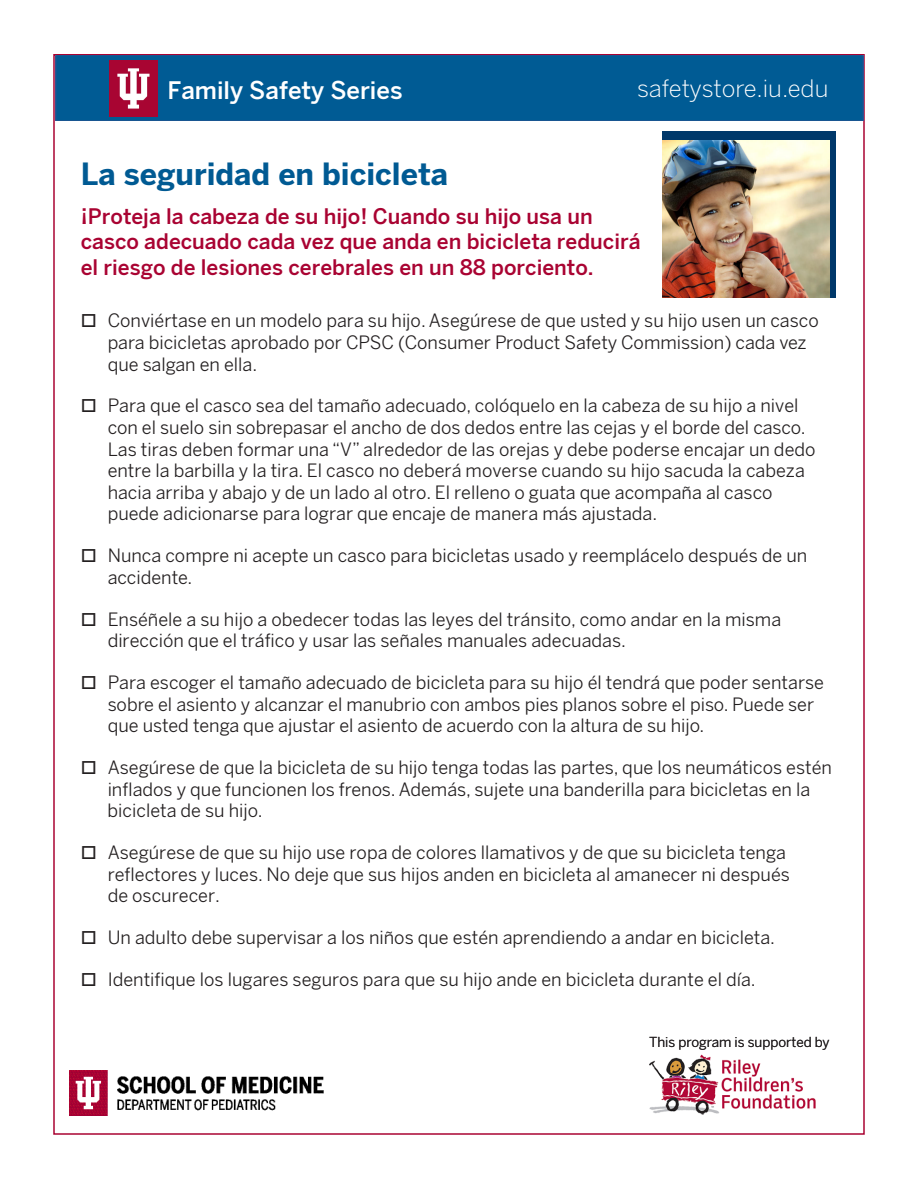
<style>
.page{position:relative;width:918px;height:1188px;background:#fff}
.page>*{position:absolute;margin:0;border:0;box-sizing:border-box;transform-origin:0 0}
.t1{font:700 30px "Benton Sans";color:#005a93}
.t2{font:500 24px "Benton Sans";color:#fff}
.t3{font:300 24px "Benton Sans";letter-spacing:-.01em;color:#fff}
.t4{font:500 21px/25.2px "Benton Sans";color:#a90332}
.t5{font:18px/21.6px "Benton Sans";color:#231f20}
.t6{font:13.5px "Benton Sans";color:#231f20}
</style>
<div class="page">
<img style="left:70px;top:1070px;width:254px;height:45px">
<div style="left:662px;top:132px;width:174px;height:166px;background:#00386a"></div>
<img style="left:649px;top:1054px;width:167px;height:61px">
<img style="left:662px;top:140px;width:167px;height:157px">
<div style="left:55px;top:56px;width:808px;height:65px;background:#005b94"></div>
<img style="left:110px;top:61px;width:47px;height:55px">
<h2 class="t2" style="left:167px;top:75px;width:237px">Family Safety Series</h2>
<h2 class="t3" style="left:637px;top:74px;width:193px">safetystore.iu.edu</h2>
<p class="t1" style="left:81px;top:155px;width:369px">La seguridad en bicicleta</p>
<p class="t4" style="left:81px;top:204px;width:561px">¡Proteja la cabeza de su hijo! Cuando su hijo usa un casco adecuado cada vez que anda en bicicleta reducirá el riesgo de lesiones cerebrales en un 88 porciento.</p>
<p class="t5" style="left:108px;top:310px;width:713px">Conviértase en un modelo para su hijo. Asegúrese de que usted y su hijo usen un casco para bicicletas aprobado por CPSC (Consumer Product Safety Commission) cada vez que salgan en ella.</p>
<p class="t5" style="left:108px;top:395px;width:709px">Para que el casco sea del tamaño adecuado, colóquelo en la cabeza de su hijo a nivel con el suelo sin sobrepasar el ancho de dos dedos entre las cejas y el borde del casco.<br>Las tiras deben formar una “V” alrededor de las orejas y debe poderse encajar un dedo entre la barbilla y la tira. El casco no deberá moverse cuando su hijo sacuda la cabeza hacia arriba y abajo y de un lado al otro. El relleno o guata que acompaña al casco puede adicionarse para lograr que encaje de manera más ajustada.</p>
<p class="t5" style="left:108px;top:545px;width:701px">Nunca compre ni acepte un casco para bicicletas usado y reemplácelo después de un accidente.</p>
<p class="t5" style="left:108px;top:608px;width:675px">Enséñele a su hijo a obedecer todas las leyes del tránsito, como andar en la misma dirección que el tráfico y usar las señales manuales adecuadas.</p>
<p class="t5" style="left:108px;top:672px;width:718px">Para escoger el tamaño adecuado de bicicleta para su hijo él tendrá que poder sentarse sobre el asiento y alcanzar el manubrio con ambos pies planos sobre el piso. Puede ser que usted tenga que ajustar el asiento de acuerdo con la altura de su hijo.</p>
<p class="t5" style="left:108px;top:757px;width:726px">Asegúrese de que la bicicleta de su hijo tenga todas las partes, que los neumáticos estén inflados y que funcionen los frenos. Además, sujete una banderilla para bicicletas en la bicicleta de su hijo.</p>
<p class="t5" style="left:108px;top:842px;width:684px">Asegúrese de que su hijo use ropa de colores llamativos y de que su bicicleta tenga reflectores y luces. No deje que sus hijos anden en bicicleta al amanecer ni después de oscurecer.</p>
<p class="t5" style="left:108px;top:927px;width:669px">Un adulto debe supervisar a los niños que estén aprendiendo a andar en bicicleta.</p>
<p class="t5" style="left:108px;top:969px;width:650px">Identifique los lugares seguros para que su hijo ande en bicicleta durante el día.</p>
<p class="t6" style="left:649px;top:1034px;width:182px">This program is supported by</p>
</div>
